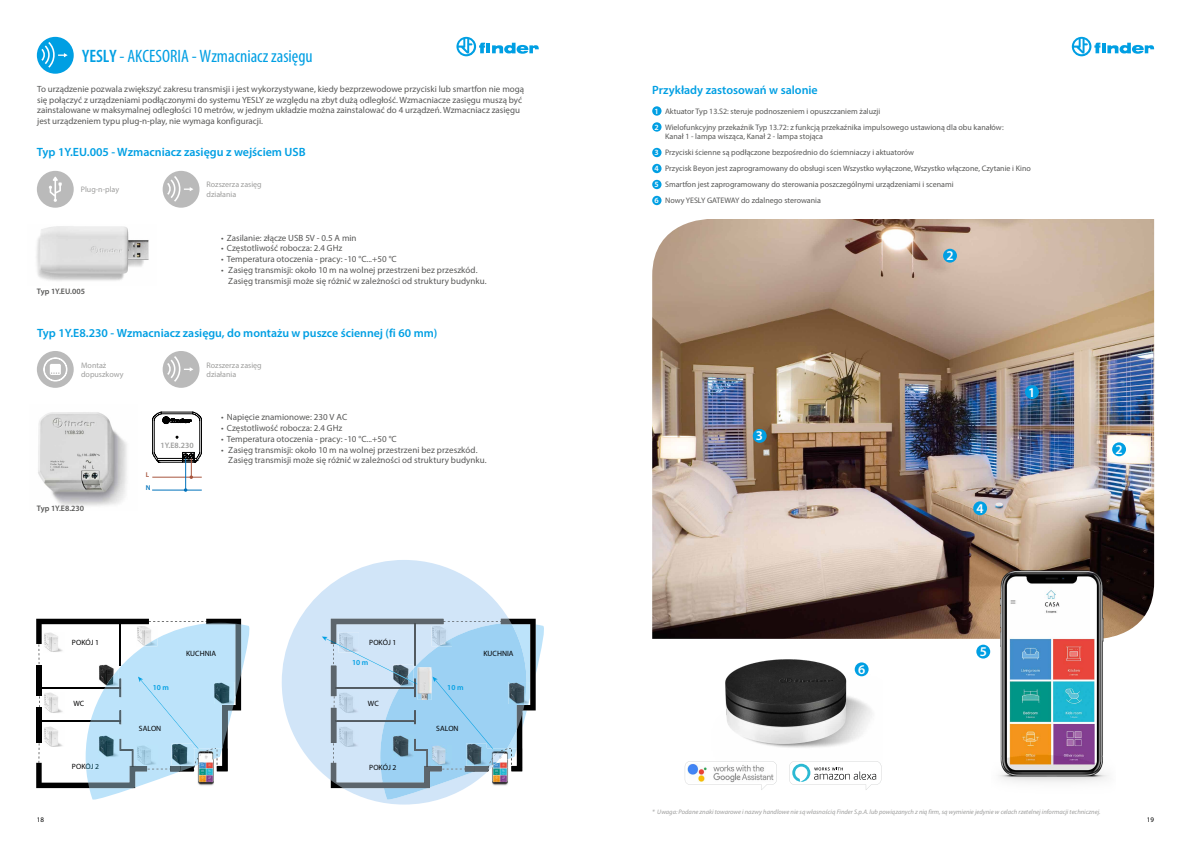
<style>
.page{position:relative;width:1191px;height:842px;background:#fff}
.page>*{position:absolute;margin:0;border:0;box-sizing:border-box;transform-origin:0 0}
.t1{font:condensed 18px "Myriad Pro";color:#009fe3}
.t2{font:600 13.4px "Myriad Pro";color:#fff}
.t3{font:600 12px "Myriad Pro";color:#009fe3}
.t4{font:600 11.9px "Myriad Pro";color:#009fe3}
.t5{font:9px/10.8px "Myriad Pro";color:#575756}
.t6{font:8px/16px "Myriad Pro";color:#575756}
.t7{font:8px/9.6px "Myriad Pro";color:#9d9d9c}
.t8{font:600 8px "Myriad Pro";color:#575756}
.t9{font:600 8px "Myriad Pro";color:#9d9d9c}
.t10{font:7.6px "Myriad Pro";letter-spacing:.005em;color:#020203}
.t11{font:600 7.6px "Myriad Pro";color:#009fe3}
.t12{font:7px "Myriad Pro";color:#000}
.t13{font:600 7px "Myriad Pro";color:#a8563f}
.t14{font:600 7px "Myriad Pro";color:#0072bb}
.t15{font:italic 6.5px "Myriad Pro";color:#9d9d9c}
.s1{font-weight:600}
.s2{font-size:12px}
.s3{color:#002e3a}
.s4{font-weight:600;color:#fff}
</style>
<div class="page">
<svg style="left:1071px;top:37px;width:83px;height:19px"></svg>
<img style="left:36px;top:226px;width:113px;height:55px">
<div style="left:652px;top:106px;width:9px;height:10px;background:#009fe3;border-radius:50%"></div>
<div style="left:652px;top:196px;width:9px;height:9px;background:#009fe3;border-radius:50%"></div>
<div style="left:652px;top:180px;width:9px;height:9px;background:#009fe3;border-radius:50%"></div>
<div style="left:652px;top:148px;width:9px;height:9px;background:#009fe3;border-radius:50%"></div>
<div style="left:652px;top:164px;width:9px;height:9px;background:#009fe3;border-radius:50%"></div>
<div style="left:652px;top:122px;width:9px;height:10px;background:#009fe3;border-radius:50%"></div>
<img style="left:652px;top:219px;width:502px;height:420px">
<div style="left:1025px;top:385px;width:14px;height:14px;background:#009fe3;border-radius:50%"></div>
<div style="left:943px;top:249px;width:14px;height:14px;background:#009fe3;border-radius:50%"></div>
<div style="left:976px;top:645px;width:14px;height:13px;background:#009fe3;border-radius:50%"></div>
<div style="left:973px;top:501px;width:14px;height:14px;background:#009fe3;border-radius:50%"></div>
<div style="left:753px;top:429px;width:13px;height:14px;background:#009fe3;border-radius:50%"></div>
<img style="left:725px;top:659px;width:157px;height:120px">
<svg style="left:789px;top:761px;width:92px;height:29px"></svg>
<svg style="left:685px;top:761px;width:92px;height:29px"></svg>
<img style="left:687px;top:763px;width:86px;height:19px">
<svg style="left:456px;top:37px;width:83px;height:19px"></svg>
<img style="left:38px;top:412px;width:89px;height:94px">
<svg style="left:152px;top:412px;width:50px;height:67px"></svg>
<hr style="left:152px;top:477px;width:50px;height:1px;background:#a8563f">
<hr style="left:152px;top:490px;width:50px;height:1px;background:#0072bb">
<hr style="left:185px;top:459px;width:1px;height:31px;background:#0072bb">
<svg style="left:36px;top:619px;width:214px;height:180px"></svg>
<svg style="left:282px;top:560px;width:227px;height:244px;fill:#d1e5f8"></svg>
<svg style="left:322px;top:619px;width:222px;height:180px;background:#adcbe0"></svg>
<div style="left:1112px;top:442px;width:14px;height:14px;background:#009fe3;border-radius:50%"></div>
<div style="left:854px;top:662px;width:14px;height:14px;background:#009fe3;border-radius:50%"></div>
<div style="left:37px;top:37px;width:37px;height:37px;background:#009fe3;border-radius:50%"></div>
<svg style="left:41px;top:42px;width:27px;height:26px"></svg>
<div style="left:163px;top:171px;width:36px;height:37px;background:#bababa;border-radius:50%"></div>
<svg style="left:167px;top:176px;width:26px;height:26px"></svg>
<div style="left:37px;top:171px;width:37px;height:37px;background:#bababa;border-radius:50%"></div>
<svg style="left:49px;top:177px;width:13px;height:25px"></svg>
<div style="left:163px;top:351px;width:36px;height:37px;background:#bababa;border-radius:50%"></div>
<svg style="left:167px;top:356px;width:26px;height:26px"></svg>
<div style="left:37px;top:351px;width:37px;height:37px;background:#bababa;border-radius:50%"></div>
<svg style="left:43px;top:357px;width:24px;height:24px"></svg>
<img style="left:991px;top:553px;width:124px;height:229px">
<h1 class="t1" style="left:82px;top:45px;width:232px"><span class="s1">YESLY</span> - AKCESORIA - Wzmacniacz zasięgu</h1>
<p class="t5" style="left:37px;top:83px;width:488px">To urządzenie pozwala zwiększyć zakresu transmisji i jest wykorzystywane, kiedy bezprzewodowe przyciski lub smartfon nie mogą się połączyć z urządzeniami podłączonymi do systemu YESLY ze względu na zbyt dużą odległość. Wzmacniacze zasięgu muszą być zainstalowane w maksymalnej odległości 10 metrów, w jednym układzie można zainstalować do 4 urządzeń. Wzmacniacz zasięgu jest urządzeniem typu plug-n-play, nie wymaga konfiguracji.</p>
<h3 class="t3" style="left:37px;top:145px;width:270px">Typ 1Y.EU.005 - Wzmacniacz zasięgu z wejściem USB</h3>
<p class="t7" style="left:81px;top:185px;width:40px">Plug-n-play</p>
<p class="t8" style="left:37px;top:286px;width:50px">Typ 1Y.EU.005</p>
<p class="t7" style="left:207px;top:180px;width:57px">Rozszerza zasięg działania</p>
<p class="t5" style="left:221px;top:232px;width:137px">• Zasilanie: złącze USB 5V - 0.5 A min</p>
<p class="t5" style="left:221px;top:243px;width:123px">• Częstotliwość robocza: 2.4 GHz</p>
<p class="t5" style="left:221px;top:254px;width:177px">• Temperatura otoczenia - pracy: -10 °C...+50 °C</p>
<p class="t5" style="left:228px;top:264px;width:260px;text-indent:-7px">• Zasięg transmisji: około 10 m na wolnej przestrzeni bez przeszkód.<br>Zasięg transmisji może się różnić w zależności od struktury budynku.</p>
<h3 class="t4" style="left:37px;top:326px;width:402px"><span class="s2">Typ 1Y.E8.230 -</span> Wzmacniacz zasięgu, do montażu w puszce ściennej (fi 60 mm)</h3>
<p class="t7" style="left:81px;top:360px;width:44px">Montaż dopuszkowy</p>
<p class="t8" style="left:37px;top:503px;width:49px">Typ 1Y.E8.230</p>
<p class="t7" style="left:207px;top:360px;width:57px">Rozszerza zasięg działania</p>
<p class="t13" style="left:146px;top:470px;width:5px">L</p>
<p class="t14" style="left:146px;top:483px;width:6px">N</p>
<p class="t9" style="left:161px;top:440px;width:35px">1Y.E8.230</p>
<p class="t5" style="left:221px;top:412px;width:128px">• Napięcie znamionowe: 230 V AC</p>
<p class="t5" style="left:221px;top:422px;width:123px">• Częstotliwość robocza: 2.4 GHz</p>
<p class="t5" style="left:221px;top:433px;width:177px">• Temperatura otoczenia - pracy: -10 °C...+50 °C</p>
<p class="t5" style="left:228px;top:444px;width:260px;text-indent:-7px">• Zasięg transmisji: około 10 m na wolnej przestrzeni bez przeszkód.<br>Zasięg transmisji może się różnić w zależności od struktury budynku.</p>
<p class="t10" style="left:72px;top:638px;width:29px">POKÓJ 1</p>
<p class="t10" style="left:369px;top:638px;width:29px">POKÓJ 1</p>
<p class="t10" style="left:186px;top:648px;width:32px">KUCHNIA</p>
<p class="t10" style="left:483px;top:649px;width:32px">KUCHNIA</p>
<p class="t11" style="left:352px;top:658px;width:18px">10 m</p>
<p class="t11" style="left:153px;top:683px;width:18px">10 m</p>
<p class="t11" style="left:447px;top:683px;width:18px">10 m</p>
<p class="t10" style="left:73px;top:699px;width:12px">WC</p>
<p class="t10" style="left:368px;top:699px;width:12px">WC</p>
<p class="t10" style="left:139px;top:724px;width:24px">SALON</p>
<p class="t10" style="left:436px;top:724px;width:24px">SALON</p>
<p class="t10" style="left:72px;top:762px;width:29px">POK<span class="s3">ÓJ 2</span></p>
<p class="t10" style="left:369px;top:762px;width:29px">POKÓJ 2</p>
<h3 class="t3" style="left:652px;top:82px;width:167px">Przykłady zastosowań w salonie</h3>
<p class="t6" style="left:654px;top:103px;width:351px"><span class="s4">1</span> Aktuator Typ 13.S2: steruje podnoszeniem i opuszczaniem żaluzji<br><span class="s4">2</span> Wielofunkcyjny przekaźnik Typ 13.72: z funkcją przekaźnika impulsowego ustawioną dla obu kanałów:</p>
<p class="t6" style="left:654px;top:128px;width:378px;text-indent:11px">Kanał 1 - lampa wisząca, Kanał 2 - lampa stojąca<br><span class="s4">3</span> Przyciski ścienne są podłączone bezpośrednio do ściemniaczy i aktuatorów<br><span class="s4">4</span> Przycisk Beyon jest zaprogramowany do obsługi scen Wszystko wyłączone, Wszystko włączone, Czytanie i Kino <span class="s4">5</span> Smartfon jest zaprogramowany do sterowania poszczególnymi urządzeniami i scenami<br><span class="s4">6</span> Nowy YESLY GATEWAY do zdalnego sterowania</p>
<h2 class="t2" style="left:756px;top:427px;width:9px">3</h2>
<h2 class="t2" style="left:858px;top:661px;width:9px">6</h2>
<h2 class="t2" style="left:946px;top:247px;width:9px">2</h2>
<h2 class="t2" style="left:976px;top:500px;width:9px">4</h2>
<h2 class="t2" style="left:1028px;top:384px;width:9px">1</h2>
<h2 class="t2" style="left:979px;top:643px;width:9px">5</h2>
<h2 class="t2" style="left:1115px;top:441px;width:9px">2</h2>
<p class="t15" style="left:652px;top:807px;width:450px">* Uwaga: Podane znaki towarowe i nazwy handlowe nie są własnością Finder S.p.A. lub powiązanych z nią firm, są wymienie jedynie w celach rzetelnej informacji technicznej.</p>
<p class="t12" style="left:37px;top:815px;width:9px">18</p>
<p class="t12" style="left:1147px;top:815px;width:9px">19</p>
</div>
